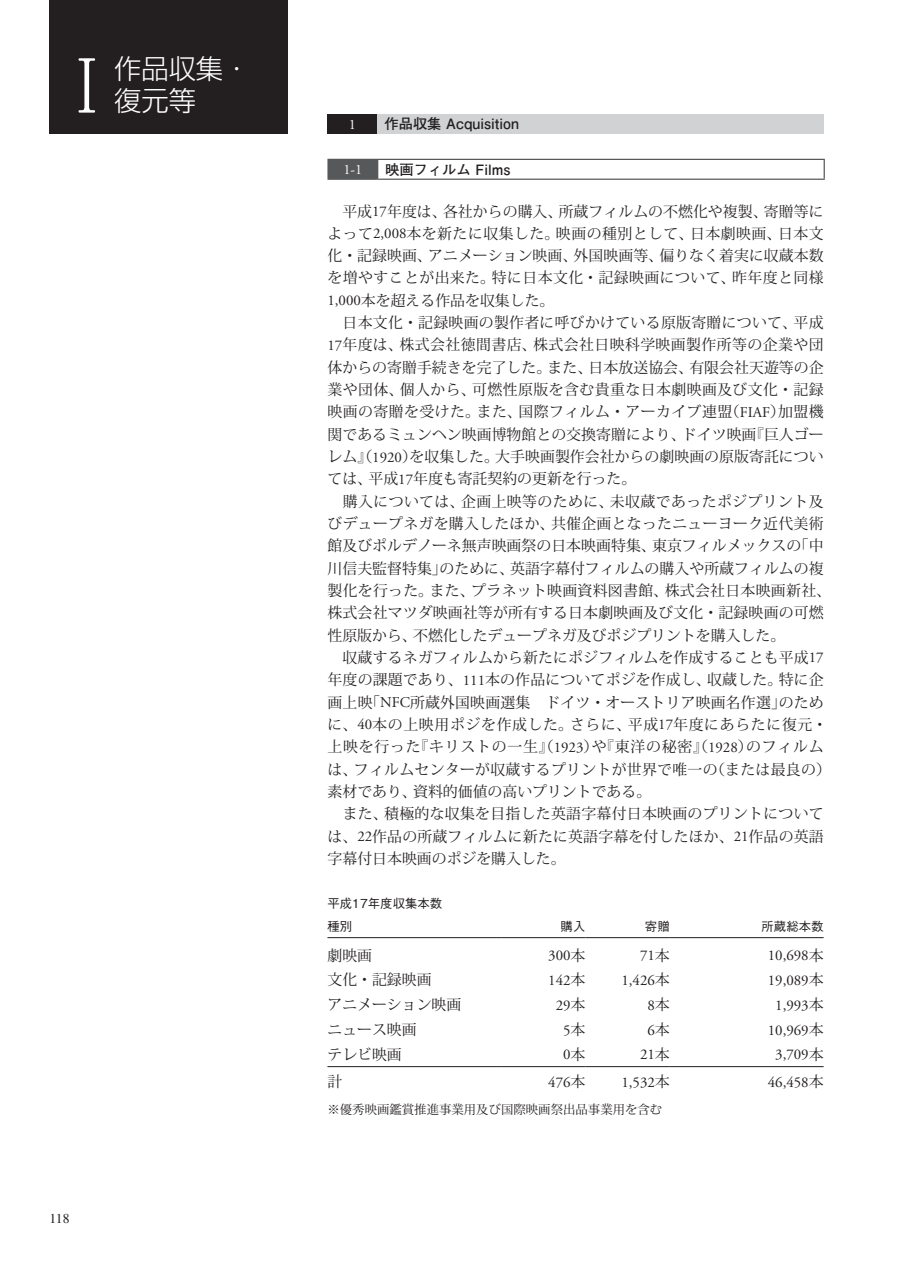
<style>
.page{position:relative;width:903px;height:1275px;background:#fff}
.page>*{position:absolute;margin:0;border:0;box-sizing:border-box;transform-origin:0 0}
.t1{font:700 74.38px "Futo Min A101 Pro";color:#fff;scale:.7 1}
.t2{font:300 27.3px "Shin Go Pro";color:#fff}
.t3{font:14.88px/22.4px "Koz Min Std";letter-spacing:.01em;color:#231f20}
.t4{font:14.88px "Adobe Garamond";color:#231f20}
.t5{font:700 14.17px "Futo Go B101 Pro";color:#231f20}
.t6{font:14.17px "Adobe Garamond";color:#fff}
.t7{font:13.65px "Times";color:#231f20}
.t8{font:12.42px "Koz Min Std";color:#231f20}
.t9{font:500 12.42px/23.6px "Gothic BBB Pro";color:#231f20}
.s1{font-family:"Adobe Garamond"}
.s2{font-family:"Koz Min Std"}
</style>
<div class="page">
<div style="left:327px;top:114px;width:50px;height:20px;background:#231f20"></div>
<div style="left:377px;top:114px;width:446px;height:20px;background:#d1d2d4"></div>
<div style="left:328px;top:159px;width:50px;height:20px;background:#57585a"></div>
<hr style="left:327px;top:159px;width:51px;height:1px;background:#57585a">
<svg style="left:327px;top:160px;width:1px;height:19px"></svg>
<hr style="left:378px;top:159px;width:447px;height:1px;background:#57585a">
<svg style="left:823px;top:160px;width:2px;height:19px"></svg>
<hr style="left:327px;top:179px;width:51px;height:1px;background:#57585a">
<hr style="left:378px;top:179px;width:447px;height:1px;background:#57585a">
<hr style="left:327px;top:937px;width:174px;height:1px;background:#231f20">
<hr style="left:501px;top:937px;width:84px;height:1px;background:#231f20">
<hr style="left:585px;top:937px;width:85px;height:1px;background:#231f20">
<hr style="left:670px;top:937px;width:153px;height:1px;background:#231f20">
<hr style="left:327px;top:1066px;width:174px;height:1px;background:#231f20">
<hr style="left:501px;top:1066px;width:84px;height:1px;background:#231f20">
<hr style="left:585px;top:1066px;width:85px;height:1px;background:#231f20">
<hr style="left:670px;top:1066px;width:153px;height:1px;background:#231f20">
<div style="left:50px;top:0;width:238px;height:134px;background:#231f20"></div>
<h1 class="t1" style="left:61px;top:27px;width:76px">Ⅰ</h1>
<h2 class="t2" style="left:114px;top:46px;width:138px">作品収集・</h2>
<h2 class="t2" style="left:114px;top:78px;width:83px">復元等</h2>
<p class="t7" style="left:50px;top:1211px;width:21px">118</p>
<p class="t6" style="left:349px;top:117px;width:9px">1</p>
<p class="t5" style="left:384px;top:113px;width:136px">作品収集 Acquisition</p>
<p class="t6" style="left:343px;top:162px;width:20px">1-1</p>
<p class="t5" style="left:385px;top:158px;width:127px">映画フィルム Films</p>
<p class="t3" style="left:327px;top:200px;width:505px">　平成<span class="s1">17</span>年度は、各社からの購入、所蔵フィルムの不燃化や複製、寄贈等によって<span class="s1">2,008</span>本を新たに収集した。映画の種別として、日本劇映画、日本文化・記録映画、アニメーション映画、外国映画等、偏りなく着実に収蔵本数を増やすことが出来た。特に日本文化・記録映画について、昨年度と同様<span class="s1">1,000</span>本を超える作品を収集した。<br>　日本文化・記録映画の製作者に呼びかけている原版寄贈について、平成<span class="s1">17</span>年度は、株式会社徳間書店、株式会社日映科学映画製作所等の企業や団体からの寄贈手続きを完了した。また、日本放送協会、有限会社天遊等の企業や団体、個人から、可燃性原版を含む貴重な日本劇映画及び文化・記録映画の寄贈を受けた。また、国際フィルム・アーカイブ連盟（<span class="s1">FIAF</span>）加盟機関であるミュンヘン映画博物館との交換寄贈により、ドイツ映画『巨人ゴーレム』（<span class="s1">1920</span>）を収集した。大手映画製作会社からの劇映画の原版寄託については、平成<span class="s1">17</span>年度も寄託契約の更新を行った。<br>　購入については、企画上映等のために、未収蔵であったポジプリント及びデュープネガを購入したほか、共催企画となったニューヨーク近代美術館及びポルデノーネ無声映画祭の日本映画特集、東京フィルメックスの「中川信夫監督特集」のために、英語字幕付フィルムの購入や所蔵フィルムの複製化を行った。また、プラネット映画資料図書館、株式会社日本映画新社、株式会社マツダ映画社等が所有する日本劇映画及び文化・記録映画の可燃性原版から、不燃化したデュープネガ及びポジプリントを購入した。<br>　収蔵するネガフィルムから新たにポジフィルムを作成することも平成<span class="s1">17</span>年度の課題であり、<span class="s1">111</span>本の作品についてポジを作成し、収蔵した。特に企画上映「<span class="s1">NFC</span>所蔵外国映画選集　ドイツ・オーストリア映画名作選」のために、<span class="s1">40</span>本の上映用ポジを作成した。さらに、平成<span class="s1">17</span>年度にあらたに復元・上映を行った『キリストの一生』（<span class="s1">1923</span>）や『東洋の秘密』（<span class="s1">1928</span>）のフィルムは、フィルムセンターが収蔵するプリントが世界で唯一の（または最良の）素材であり、資料的価値の高いプリントである。</p>
<p class="t3" style="left:328px;top:803px;width:498px;text-align:justify;text-indent:15px">また、積極的な収集を目指した英語字幕付日本映画のプリントについては、<span class="s1">22</span>作品の所蔵フィルムに新たに英語字幕を付したほか、<span class="s1">21</span>作品の英語字幕付日本映画のポジを購入した。</p>
<p class="t9" style="left:327px;top:890px;width:116px">平成17年度収集本数種別</p>
<p class="t9" style="left:561px;top:913px;width:26px">購入</p>
<p class="t9" style="left:645px;top:913px;width:26px">寄贈</p>
<p class="t9" style="left:761px;top:913px;width:64px">所蔵総本数</p>
<p class="t3" style="left:327px;top:944px;width:46px">劇映画</p>
<p class="t4" style="left:548px;top:947px;width:39px">300<span class="s2">本</span></p>
<p class="t4" style="left:640px;top:947px;width:31px">71<span class="s2">本</span></p>
<p class="t4" style="left:768px;top:947px;width:57px">10,698<span class="s2">本</span></p>
<p class="t3" style="left:327px;top:969px;width:106px">文化・記録映画</p>
<p class="t4" style="left:548px;top:972px;width:39px">142<span class="s2">本</span></p>
<p class="t4" style="left:621px;top:972px;width:50px">1,426<span class="s2">本</span></p>
<p class="t4" style="left:768px;top:972px;width:57px">19,089<span class="s2">本</span></p>
<p class="t3" style="left:327px;top:994px;width:135px">アニメーション映画</p>
<p class="t4" style="left:556px;top:997px;width:31px">29<span class="s2">本</span></p>
<p class="t4" style="left:647px;top:997px;width:24px">8<span class="s2">本</span></p>
<p class="t4" style="left:775px;top:997px;width:50px">1,993<span class="s2">本</span></p>
<p class="t3" style="left:327px;top:1018px;width:91px">ニュース映画</p>
<p class="t4" style="left:563px;top:1022px;width:24px">5<span class="s2">本</span></p>
<p class="t4" style="left:647px;top:1022px;width:24px">6<span class="s2">本</span></p>
<p class="t4" style="left:768px;top:1022px;width:57px">10,969<span class="s2">本</span></p>
<p class="t3" style="left:327px;top:1043px;width:76px">テレビ映画</p>
<p class="t4" style="left:563px;top:1047px;width:24px">0<span class="s2">本</span></p>
<p class="t4" style="left:640px;top:1047px;width:31px">21<span class="s2">本</span></p>
<p class="t4" style="left:775px;top:1047px;width:50px">3,709<span class="s2">本</span></p>
<p class="t3" style="left:327px;top:1071px;width:16px">計</p>
<p class="t4" style="left:548px;top:1074px;width:39px">476<span class="s2">本</span></p>
<p class="t4" style="left:621px;top:1074px;width:50px">1,532<span class="s2">本</span></p>
<p class="t4" style="left:768px;top:1074px;width:57px">46,458<span class="s2">本</span></p>
<p class="t8" style="left:327px;top:1102px;width:336px">※優秀映画鑑賞推進事業用及び国際映画祭出品事業用を含む</p>
</div>
